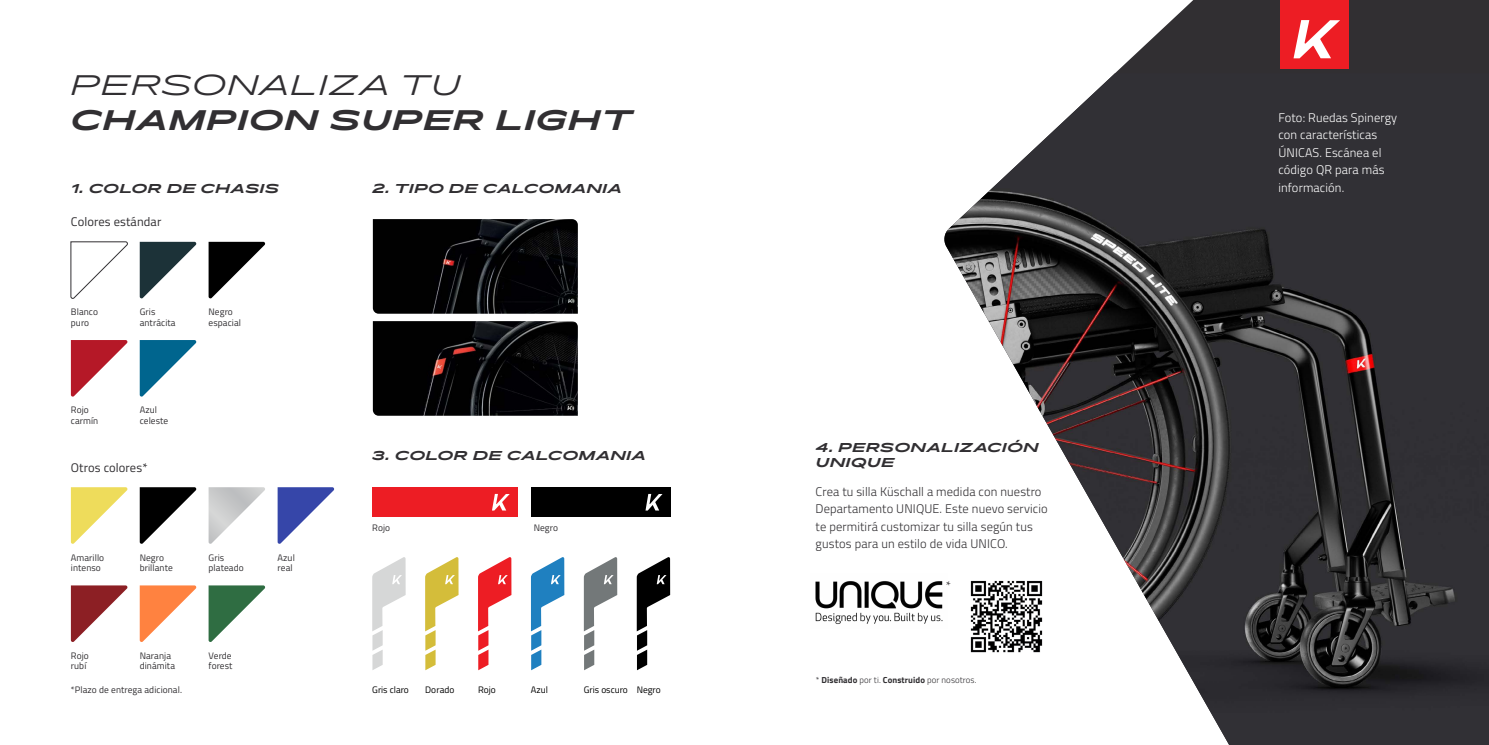
<style>
.page{position:relative;width:1489px;height:745px;background:#fff}
.page>*{position:absolute;margin:0;border:0;box-sizing:border-box;transform-origin:0 0}
.t1{font:italic 700 27.5px "Pano";letter-spacing:.06em;color:#312f32}
.t2{font:italic 300 27.5px "Pano";letter-spacing:.06em;color:#312f32}
.t3{font:300 12.5px/17.5px "Titillium Web";letter-spacing:.01em;color:#312f32}
.t4{font:300 12.5px/17.5px "Titillium Web";letter-spacing:.01em;color:#fff}
.t5{font:italic 700 12.5px/15px "Pano";letter-spacing:.06em;color:#312f32}
.t6{font:12.5px "Titillium Web";letter-spacing:.01em;color:#312f32}
.t7{font:9.38px/10.6px "Titillium Web";letter-spacing:.01em;color:#312f32}
.t8{font:9.38px "Titillium Web";color:#000}
.t9{font:300 8.75px "Titillium Web";letter-spacing:.01em;color:#312f32}
.s1{font-weight:700}
</style>
<div class="page">
<svg style="left:1115px;top:0;width:373px;height:73px;background:#4f4a4d"></svg>
<img style="left:944px;top:73px;width:544px;height:671px">
<img style="left:815px;top:573px;width:132px;height:55px">
<img style="left:968px;top:578px;width:76px;height:75px">
<svg style="left:208px;top:242px;width:58px;height:57px"></svg>
<svg style="left:208px;top:487px;width:57px;height:57px"></svg>
<svg style="left:140px;top:242px;width:57px;height:57px"></svg>
<svg style="left:140px;top:487px;width:57px;height:57px"></svg>
<svg style="left:140px;top:340px;width:57px;height:57px"></svg>
<svg style="left:140px;top:585px;width:57px;height:57px"></svg>
<svg style="left:208px;top:585px;width:58px;height:57px"></svg>
<svg style="left:71px;top:241px;width:57px;height:58px"></svg>
<svg style="left:71px;top:487px;width:57px;height:57px"></svg>
<svg style="left:71px;top:340px;width:57px;height:57px"></svg>
<svg style="left:71px;top:585px;width:57px;height:57px"></svg>
<div style="left:531px;top:487px;width:139px;height:29px;background:#000"></div>
<svg style="left:645px;top:493px;width:17px;height:17px"></svg>
<div style="left:372px;top:487px;width:145px;height:29px;background:#ed1d24"></div>
<svg style="left:492px;top:493px;width:17px;height:17px"></svg>
<div style="left:1280px;top:0;width:68px;height:68px;background:#ed1d24"></div>
<svg style="left:1293px;top:20px;width:46px;height:38px"></svg>
<svg style="left:372px;top:557px;width:33px;height:112px"></svg>
<svg style="left:425px;top:557px;width:33px;height:112px"></svg>
<svg style="left:478px;top:557px;width:33px;height:112px"></svg>
<svg style="left:531px;top:557px;width:33px;height:112px"></svg>
<svg style="left:584px;top:557px;width:33px;height:112px"></svg>
<svg style="left:636px;top:557px;width:34px;height:112px"></svg>
<img style="left:373px;top:219px;width:205px;height:94px">
<img style="left:373px;top:321px;width:205px;height:94px">
<svg style="left:277px;top:487px;width:58px;height:57px"></svg>
<h1 class="t2" style="left:71px;top:66px;width:391px">PERSONALIZA TU</h1>
<h1 class="t1" style="left:71px;top:101px;width:562px">CHAMPION SUPER LIGHT</h1>
<h2 class="t5" style="left:71px;top:181px;width:209px">1. COLOR DE CHASIS</h2>
<h2 class="t6" style="left:71px;top:212px;width:92px">Colores estándar</h2>
<p class="t7" style="left:71px;top:306px;width:29px">Blanco puro</p>
<p class="t7" style="left:71px;top:404px;width:29px">Rojo carmín</p>
<p class="t7" style="left:140px;top:306px;width:37px">Gris antrácita</p>
<p class="t7" style="left:140px;top:404px;width:30px">Azul celeste</p>
<h2 class="t6" style="left:71px;top:457px;width:78px">Otros colores*</h2>
<p class="t7" style="left:71px;top:551px;width:35px">Amarillo intenso</p>
<p class="t7" style="left:140px;top:551px;width:35px">Negro brillante</p>
<p class="t7" style="left:208px;top:306px;width:34px">Negro espacial</p>
<p class="t7" style="left:208px;top:551px;width:37px">Gris plateado</p>
<p class="t7" style="left:277px;top:551px;width:19px">Azul real</p>
<p class="t7" style="left:140px;top:649px;width:37px">Naranja dinámita</p>
<p class="t7" style="left:208px;top:649px;width:25px">Verde forest</p>
<p class="t7" style="left:71px;top:649px;width:19px">Rojo rubí</p>
<p class="t7" style="left:71px;top:683px;width:113px">*Plazo de entrega adicional.</p>
<h2 class="t5" style="left:373px;top:181px;width:250px">2. TIPO DE CALCOMANIA</h2>
<h2 class="t5" style="left:373px;top:448px;width:274px">3. COLOR DE CALCOMANIA</h2>
<p class="t7" style="left:372px;top:521px;width:19px">Rojo</p>
<p class="t7" style="left:533px;top:521px;width:26px">Negro</p>
<p class="t8" style="left:372px;top:682px;width:38px">Gris claro</p>
<p class="t8" style="left:425px;top:682px;width:31px">Dorado</p>
<p class="t8" style="left:478px;top:682px;width:19px">Rojo</p>
<p class="t8" style="left:531px;top:682px;width:18px">Azul</p>
<p class="t8" style="left:584px;top:682px;width:78px">Gris oscuro Negro</p>
<h2 class="t5" style="left:815px;top:440px;width:224px">4. PERSONALIZACIÓN<br>UNIQUE</h2>
<h2 class="t3" style="left:815px;top:481px;width:233px">Crea tu silla Küschall a medida con nuestro Departamento UNIQUE. Este nuevo servicio te permitirá customizar tu silla según tus gustos para un estilo de vida UNICO.</h2>
<h2 class="t3" style="left:945px;top:576px;width:7px">*</h2>
<p class="t9" style="left:815px;top:673px;width:162px">* <span class="s1">Diseñado</span> por ti. <span class="s1">Construido</span> por nosotros.</p>
<h2 class="t4" style="left:1278px;top:108px;width:120px">Foto: Ruedas Spinergy con características<br>ÚNICAS. Escánea el código QR para más información.</h2>
</div>
